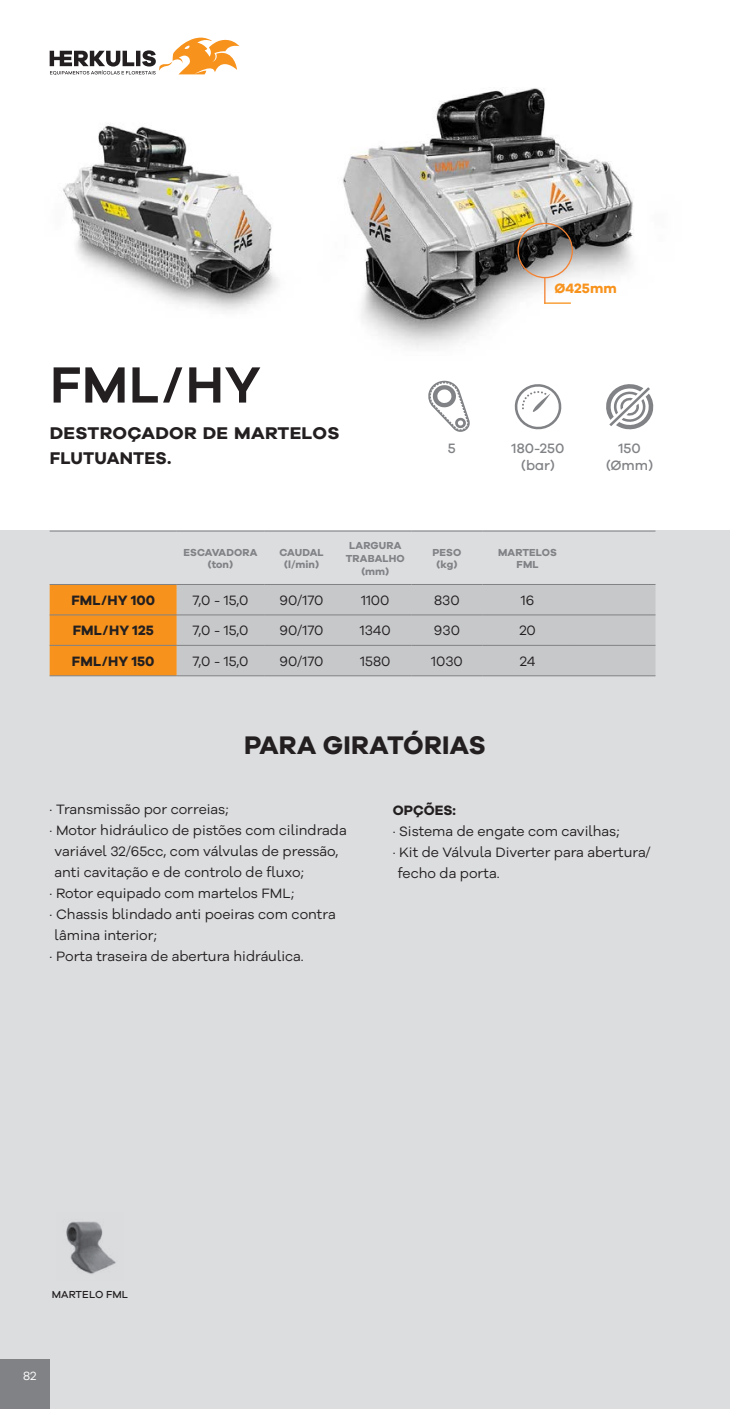
<style>
.page{position:relative;width:730px;height:1409px;background:#fff}
.page>*{position:absolute;margin:0;border:0;box-sizing:border-box;transform-origin:0 0}
.t1{font:600 52.5px "Galano Grotesque";color:#231f20}
.t2{font:700 26.25px "Galano Grotesque";letter-spacing:.01em;color:#231f20}
.t3{font:700 17.5px/24.5px "Galano Grotesque";letter-spacing:.01em;color:#231f20;scale:1.07 1}
.t4{font:14px/21px "Galano Grotesque Alt";color:#231f20}
.t5{font:700 14px "Galano Grotesque Alt";letter-spacing:.01em;color:#231f20}
.t6{font:500 14px "Galano Grotesque";color:#808285}
.t7{font:700 14px "Galano Grotesque";color:#231f20}
.t8{font:700 14px "Galano Grotesque Alt";color:#f7931d}
.t9{font:12.25px "Galano Grotesque Alt";color:#fff}
.t10{font:700 10.5px "Galano Grotesque";letter-spacing:.01em;color:#808285}
.t11{font:500 10.5px "Galano Grotesque Alt";letter-spacing:.01em;color:#231f20}
</style>
<div class="page">
<div style="left:0;top:531px;width:729px;height:878px;background:#dcdddf"></div>
<div style="left:0;top:1359px;width:50px;height:50px;background:#808285"></div>
<svg style="left:50px;top:37px;width:189px;height:38px"></svg>
<div style="left:50px;top:585px;width:127px;height:90px;background:#f7931d"></div>
<div style="left:177px;top:585px;width:478px;height:90px;background:#c7c8ca"></div>
<hr style="left:50px;top:531px;width:127px;height:1px;background:#808285">
<hr style="left:177px;top:531px;width:87px;height:1px;background:#808285">
<hr style="left:264px;top:531px;width:75px;height:1px;background:#808285">
<hr style="left:339px;top:531px;width:72px;height:1px;background:#808285">
<hr style="left:411px;top:531px;width:71px;height:1px;background:#808285">
<hr style="left:482px;top:531px;width:90px;height:1px;background:#808285">
<hr style="left:572px;top:531px;width:83px;height:1px;background:#808285">
<hr style="left:50px;top:584px;width:127px;height:1px;background:#808285">
<hr style="left:177px;top:584px;width:87px;height:1px;background:#808285">
<hr style="left:264px;top:584px;width:75px;height:1px;background:#808285">
<hr style="left:339px;top:584px;width:72px;height:1px;background:#808285">
<hr style="left:411px;top:584px;width:71px;height:1px;background:#808285">
<hr style="left:482px;top:584px;width:90px;height:1px;background:#808285">
<hr style="left:572px;top:584px;width:83px;height:1px;background:#808285">
<hr style="left:50px;top:615px;width:127px;height:1px;background:#808285">
<hr style="left:177px;top:615px;width:87px;height:1px;background:#808285">
<hr style="left:264px;top:615px;width:75px;height:1px;background:#808285">
<hr style="left:339px;top:615px;width:72px;height:1px;background:#808285">
<hr style="left:411px;top:615px;width:71px;height:1px;background:#808285">
<hr style="left:482px;top:615px;width:90px;height:1px;background:#808285">
<hr style="left:572px;top:615px;width:83px;height:1px;background:#808285">
<hr style="left:50px;top:645px;width:127px;height:1px;background:#808285">
<hr style="left:177px;top:645px;width:87px;height:1px;background:#808285">
<hr style="left:264px;top:645px;width:75px;height:1px;background:#808285">
<hr style="left:339px;top:645px;width:72px;height:1px;background:#808285">
<hr style="left:411px;top:645px;width:71px;height:1px;background:#808285">
<hr style="left:482px;top:645px;width:90px;height:1px;background:#808285">
<hr style="left:572px;top:645px;width:83px;height:1px;background:#808285">
<hr style="left:50px;top:675px;width:127px;height:1px;background:#808285">
<hr style="left:177px;top:675px;width:87px;height:1px;background:#808285">
<hr style="left:264px;top:675px;width:75px;height:1px;background:#808285">
<hr style="left:339px;top:675px;width:72px;height:1px;background:#808285">
<hr style="left:411px;top:675px;width:71px;height:1px;background:#808285">
<hr style="left:482px;top:675px;width:90px;height:1px;background:#808285">
<hr style="left:572px;top:675px;width:83px;height:1px;background:#808285">
<svg style="left:606px;top:384px;width:48px;height:46px"></svg>
<svg style="left:514px;top:384px;width:48px;height:46px"></svg>
<img style="left:66px;top:1221px;width:50px;height:53px">
<svg style="left:428px;top:381px;width:41px;height:51px"></svg>
<img style="left:343px;top:88px;width:290px;height:261px">
<img style="left:63px;top:125px;width:215px;height:186px">
<div style="left:517px;top:223px;width:55px;height:55px;border:1px solid #f48232;border-radius:50%"></div>
<svg style="left:544px;top:277px;width:1px;height:25px"></svg>
<hr style="left:544px;top:302px;width:26px;height:2px;background:#f7931d">
<p class="t1" style="left:50px;top:353px;width:212px">FML/HY</p>
<p class="t3" style="left:50px;top:421px;width:272px">DESTROÇADOR DE MARTELOS<br>FLUTUANTES.</p>
<p class="t6" style="left:447px;top:440px;width:9px">5</p>
<p class="t10" style="left:183px;top:546px;width:75px">ESCAVADORA</p>
<p class="t10" style="left:208px;top:558px;width:27px">(ton)</p>
<p class="t10" style="left:279px;top:546px;width:46px">CAUDAL</p>
<p class="t10" style="left:284px;top:558px;width:36px">(l/min)</p>
<p class="t10" style="left:349px;top:539px;width:53px">LARGURA</p>
<p class="t10" style="left:345px;top:552px;width:60px">TRABALHO</p>
<p class="t10" style="left:361px;top:564px;width:29px">(mm)</p>
<p class="t10" style="left:432px;top:546px;width:30px">PESO</p>
<p class="t10" style="left:436px;top:558px;width:22px">(kg)</p>
<p class="t8" style="left:554px;top:279px;width:64px">Ø425mm</p>
<p class="t6" style="left:511px;top:440px;width:54px">180-250</p>
<p class="t6" style="left:521px;top:457px;width:35px">(bar)</p>
<p class="t10" style="left:498px;top:546px;width:60px">MARTELOS</p>
<p class="t10" style="left:516px;top:558px;width:23px">FML</p>
<p class="t6" style="left:618px;top:440px;width:24px">150</p>
<p class="t6" style="left:606px;top:457px;width:48px">(Ømm)</p>
<p class="t5" style="left:71px;top:591px;width:85px">FML/HY 100</p>
<p class="t4" style="left:192px;top:589px;width:57px">7,0 - 15,0</p>
<p class="t4" style="left:279px;top:589px;width:45px">90/170</p>
<p class="t4" style="left:361px;top:589px;width:30px">1100</p>
<p class="t4" style="left:434px;top:589px;width:27px">830</p>
<p class="t4" style="left:520px;top:589px;width:15px">16</p>
<p class="t5" style="left:73px;top:622px;width:82px">FML/HY 125</p>
<p class="t4" style="left:192px;top:620px;width:57px">7,0 - 15,0</p>
<p class="t4" style="left:279px;top:620px;width:45px">90/170</p>
<p class="t4" style="left:359px;top:620px;width:33px">1340</p>
<p class="t4" style="left:433px;top:620px;width:28px">930</p>
<p class="t4" style="left:519px;top:620px;width:18px">20</p>
<p class="t5" style="left:72px;top:652px;width:84px">FML/HY 150</p>
<p class="t4" style="left:192px;top:650px;width:57px">7,0 - 15,0</p>
<p class="t4" style="left:279px;top:650px;width:45px">90/170</p>
<p class="t4" style="left:360px;top:650px;width:32px">1580</p>
<p class="t4" style="left:431px;top:650px;width:33px">1030</p>
<p class="t4" style="left:519px;top:650px;width:17px">24</p>
<p class="t2" style="left:244px;top:729px;width:243px">PARA GIRATÓRIAS</p>
<p class="t4" style="left:50px;top:799px;width:180px">· Transmissão por correias;</p>
<p class="t4" style="left:55px;top:820px;width:293px;text-indent:-5px">· Motor hidráulico de pistões com cilindrada variável 32/65cc, com válvulas de pressão, anti cavitação e de controlo de fluxo;</p>
<p class="t4" style="left:50px;top:883px;width:246px">· Rotor equipado com martelos FML;</p>
<p class="t4" style="left:55px;top:904px;width:282px;text-indent:-5px">· Chassis blindado anti poeiras com contra lâmina interior;</p>
<p class="t4" style="left:50px;top:946px;width:255px">· Porta traseira de abertura hidráulica.</p>
<p class="t7" style="left:392px;top:801px;width:65px">OPÇÕES:</p>
<p class="t4" style="left:392px;top:820px;width:228px">· Sistema de engate com cavilhas;</p>
<p class="t4" style="left:397px;top:841px;width:254px;text-indent:-5px">· Kit de Válvula Diverter para abertura/ fecho da porta.</p>
<p class="t11" style="left:52px;top:1287px;width:78px">MARTELO FML</p>
<p class="t9" style="left:23px;top:1368px;width:15px">82</p>
</div>
